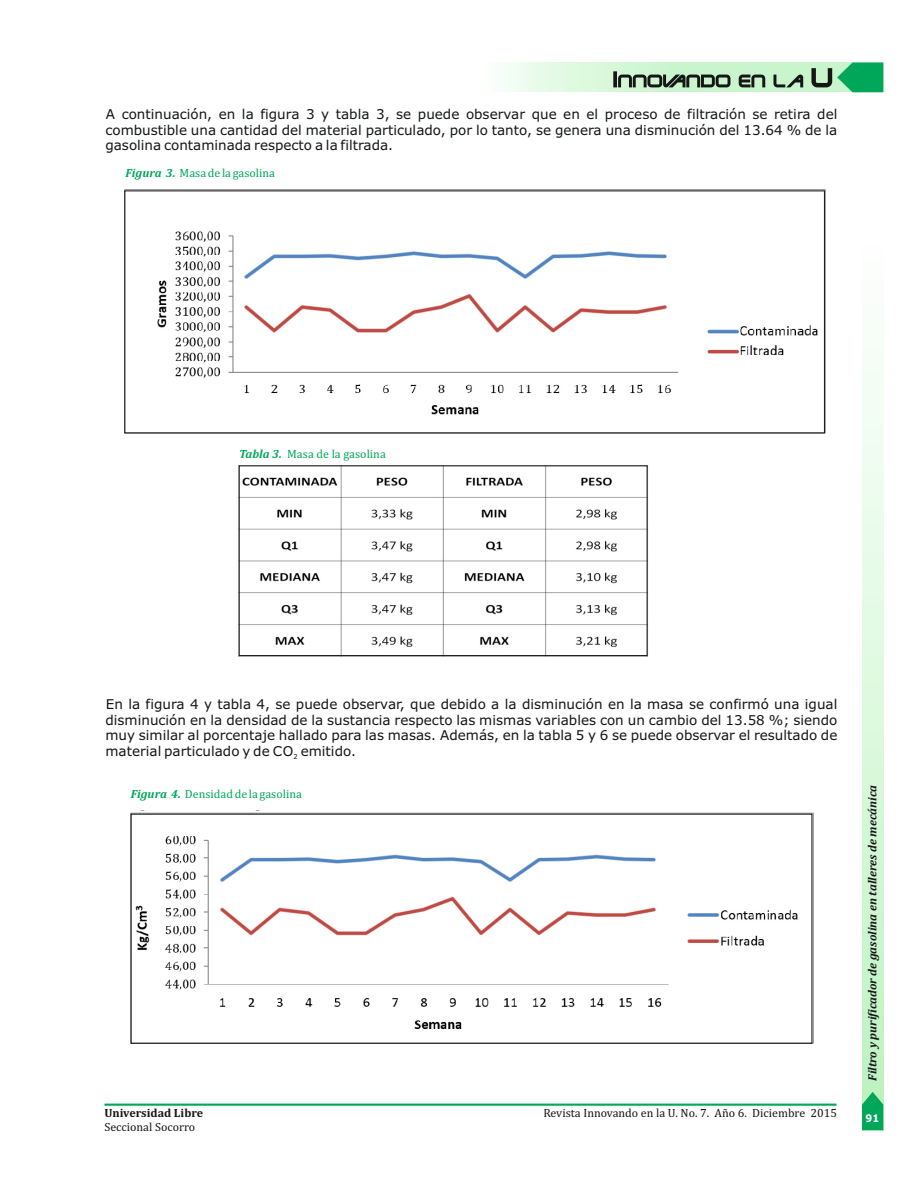
<style>
.page{position:relative;width:915px;height:1191px;background:#fff}
.page>*{position:absolute;margin:0;border:0;box-sizing:border-box;transform-origin:0 0}
.t1{font:13.5px/15.6px "Verdana";color:#151616;text-align:justify}
.t2{font:12px "Cambria";color:#00a759}
.t3{font:12px "Cambria";color:#151616}
.t4{font:italic 700 12px "Cambria";color:#151616}
.t5{font:700 12px "Cambria";color:#151616}
.t6{font:700 10.5px "Verdana";color:#fff;scale:.92 1}
.t7{font:6.75px "Verdana";color:#151616}
.s1{font-weight:700;font-style:italic}
</style>
<div class="page">
<img style="left:124px;top:189px;width:702px;height:245px">
<img style="left:237px;top:246px;width:502px;height:122px">
<hr style="left:492px;top:63px;width:3px;height:29px;background:#fafdfa">
<hr style="left:495px;top:63px;width:3px;height:29px;background:#f9fdf9">
<hr style="left:498px;top:63px;width:3px;height:29px;background:#f7fdf7">
<hr style="left:500px;top:63px;width:2px;height:29px;background:#f7fdf7">
<hr style="left:502px;top:63px;width:2px;height:29px;background:#f7fdf7">
<hr style="left:503px;top:63px;width:2px;height:29px;background:#f6fdf6">
<hr style="left:505px;top:63px;width:2px;height:29px;background:#f5fdf6">
<hr style="left:506px;top:63px;width:3px;height:29px;background:#f4fdf5">
<hr style="left:509px;top:63px;width:3px;height:29px;background:#f4fdf4">
<hr style="left:512px;top:63px;width:3px;height:29px;background:#f2fdf3">
<hr style="left:514px;top:63px;width:2px;height:29px;background:#f2fdf3">
<hr style="left:516px;top:63px;width:2px;height:29px;background:#f1fcf2">
<hr style="left:517px;top:63px;width:3px;height:29px;background:#f1fcf2">
<hr style="left:520px;top:63px;width:3px;height:29px;background:#effcf0">
<hr style="left:523px;top:63px;width:3px;height:29px;background:#eefcef">
<hr style="left:525px;top:63px;width:2px;height:29px;background:#eefcef">
<hr style="left:527px;top:63px;width:2px;height:29px;background:#ecfced">
<hr style="left:528px;top:63px;width:2px;height:29px;background:#ebfced">
<hr style="left:530px;top:63px;width:2px;height:29px;background:#ebfced">
<hr style="left:531px;top:63px;width:3px;height:29px;background:#eafcec">
<hr style="left:534px;top:63px;width:3px;height:29px;background:#e9fbea">
<hr style="left:537px;top:63px;width:3px;height:29px;background:#e8fbea">
<hr style="left:539px;top:63px;width:2px;height:29px;background:#e7fbe8">
<hr style="left:541px;top:63px;width:2px;height:29px;background:#e6fbe8">
<hr style="left:542px;top:63px;width:2px;height:29px;background:#e6fbe8">
<hr style="left:544px;top:63px;width:2px;height:29px;background:#e6fbe8">
<hr style="left:545px;top:63px;width:3px;height:29px;background:#e6fbe8">
<hr style="left:548px;top:63px;width:3px;height:29px;background:#e6fae7">
<hr style="left:550px;top:63px;width:2px;height:29px;background:#e5fae6">
<hr style="left:552px;top:63px;width:2px;height:29px;background:#e5fae6">
<hr style="left:553px;top:63px;width:2px;height:29px;background:#e3fae5">
<hr style="left:555px;top:63px;width:2px;height:29px;background:#e3fae5">
<hr style="left:556px;top:63px;width:3px;height:29px;background:#e3fae4">
<hr style="left:559px;top:63px;width:3px;height:29px;background:#e3fae4">
<hr style="left:562px;top:63px;width:3px;height:29px;background:#e2fae3">
<hr style="left:564px;top:63px;width:2px;height:29px;background:#e2fae3">
<hr style="left:566px;top:63px;width:2px;height:29px;background:#e0fae1">
<hr style="left:567px;top:63px;width:2px;height:29px;background:#e0fae1">
<hr style="left:569px;top:63px;width:2px;height:29px;background:#dffae0">
<hr style="left:570px;top:63px;width:3px;height:29px;background:#dffae0">
<hr style="left:573px;top:63px;width:3px;height:29px;background:#defadf">
<hr style="left:576px;top:63px;width:3px;height:29px;background:#defadf">
<hr style="left:578px;top:63px;width:2px;height:29px;background:#def9df">
<hr style="left:580px;top:63px;width:2px;height:29px;background:#def9df">
<hr style="left:581px;top:63px;width:3px;height:29px;background:#ddf9de">
<hr style="left:584px;top:63px;width:3px;height:29px;background:#ddf9de">
<hr style="left:587px;top:63px;width:3px;height:29px;background:#ddf9de">
<hr style="left:589px;top:63px;width:2px;height:29px;background:#ddf9de">
<hr style="left:591px;top:63px;width:2px;height:29px;background:#ddf9de">
<hr style="left:592px;top:63px;width:2px;height:29px;background:#ddf9de">
<hr style="left:594px;top:63px;width:2px;height:29px;background:#dcf8dd">
<hr style="left:595px;top:63px;width:3px;height:29px;background:#dcf8dd">
<hr style="left:598px;top:63px;width:3px;height:29px;background:#dbf8dc">
<hr style="left:601px;top:63px;width:3px;height:29px;background:#daf8db">
<hr style="left:603px;top:63px;width:2px;height:29px;background:#daf8db">
<hr style="left:605px;top:63px;width:2px;height:29px;background:#daf8db">
<hr style="left:606px;top:63px;width:2px;height:29px;background:#d9f8db">
<hr style="left:608px;top:63px;width:2px;height:29px;background:#d9f8db">
<hr style="left:609px;top:63px;width:3px;height:29px;background:#d8f8d9">
<hr style="left:612px;top:63px;width:3px;height:29px;background:#d7f8d8">
<div style="left:861px;top:229px;width:21px;height:901px;background:linear-gradient(to bottom,#fff,#bcf3c0)"></div>
<svg style="left:861px;top:1091px;width:21px;height:39px"></svg>
<hr style="left:104px;top:1103px;width:732px;height:2px;background:#00a759">
<svg style="left:613px;top:63px;width:269px;height:29px;background:#8cc19b"></svg>
<img style="left:238px;top:465px;width:411px;height:192px">
<img style="left:130px;top:810px;width:684px;height:234px">
<img style="left:214px;top:848px;width:505px;height:131px">
<div style="left:239px;top:465px;width:408px;height:191px;border:1px solid #151616"></div>
<p class="t1" style="left:105px;top:108px;width:733px">A continuación, en la figura 3 y tabla 3, se puede observar que en el proceso de filtración se retira del combustible una cantidad del material particulado, por lo tanto, se genera una disminución del 13.64 % de la gasolina contaminada respecto a la filtrada.</p>
<p class="t2" style="left:125px;top:168px;width:151px"><span class="s1">Figura 3.</span> Masa de la gasolina</p>
<p class="t2" style="left:239px;top:448px;width:148px"><span class="s1">Tabla 3.</span> Masa de la gasolina</p>
<p class="t1" style="left:105px;top:697px;width:733px">En la figura 4 y tabla 4, se puede observar, que debido a la disminución en la masa se confirmó una igual disminución en la densidad de la sustancia respecto las mismas variables con un cambio del 13.58 %; siendo muy similar al porcentaje hallado para las masas. Además, en la tabla 5 y 6 se puede observar el resultado de material particulado y de CO emitido.</p>
<p class="t7" style="left:293px;top:753px;width:6px">2</p>
<p class="t2" style="left:131px;top:789px;width:172px"><span class="s1">Figura 4.</span> Densidad de la gasolina</p>
<p class="t5" style="left:104px;top:1108px;width:100px">Universidad Libre</p>
<p class="t3" style="left:104px;top:1122px;width:92px">Seccional Socorro</p>
<p class="t3" style="left:543px;top:1107px;width:295px">Revista Innovando en la U. No. 7. Año 6. Diciembre 2015</p>
<p class="t4" style="left:866px;top:1081px;width:297px;rotate:-90deg">Filtro y purificador de gasolina en talleres de mecánica</p>
<p class="t6" style="left:865px;top:1114px;width:16px">91</p>
</div>
